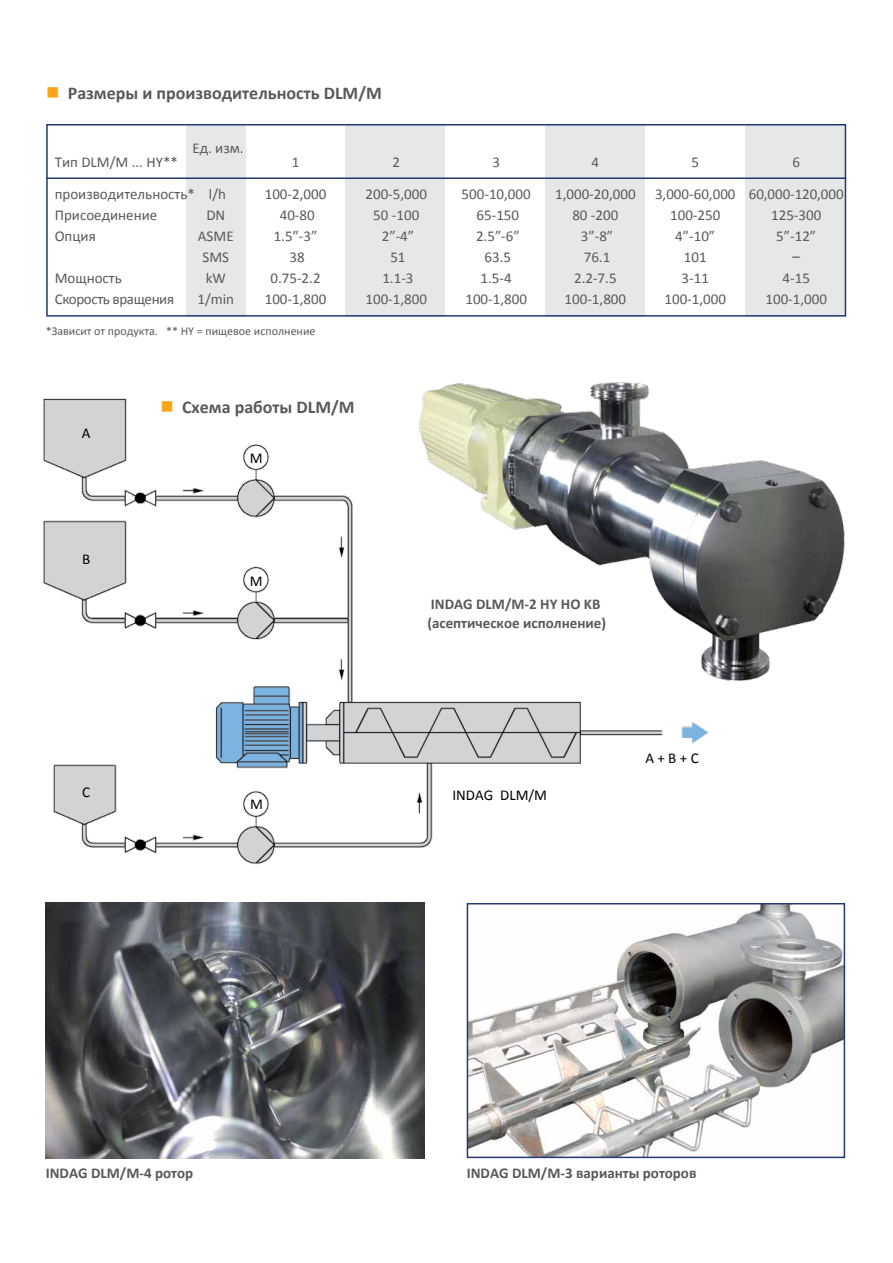
<style>
.page{position:relative;width:893px;height:1263px;background:#fff}
.page>*{position:absolute;margin:0;border:0;box-sizing:border-box;transform-origin:0 0}
.t1{font:700 18px "Calibri";color:#58595b}
.t2{font:15px/21px "Calibri";color:#58595b;text-align:center}
.t3{font:700 15px/19.5px "Calibri";color:#58595b}
.t4{font:15px/21px "Calibri";letter-spacing:-.025em;color:#58595b}
.t5{font:15px "Calibri";color:#000}
.t6{font:12px "Calibri";color:#58595b}
.s1{color:#faa61a}
.s2{font-style:inherit}
</style>
<div class="page">
<div style="left:745px;top:124px;width:100px;height:193px;background:#e6e7e8"></div>
<div style="left:545px;top:124px;width:100px;height:193px;background:#e6e7e8"></div>
<div style="left:345px;top:124px;width:100px;height:193px;background:#e6e7e8"></div>
<div style="left:186px;top:124px;width:60px;height:193px;background:#e6e7e8"></div>
<div style="left:46px;top:124px;width:800px;height:193px;border:2px solid #223971"></div>
<hr style="left:46px;top:177px;width:800px;height:2px;background:#223971">
<img style="left:46px;top:903px;width:378px;height:255px">
<img style="left:470px;top:906px;width:372px;height:249px">
<div style="left:467px;top:903px;width:378px;height:255px;border:2px solid #223971"></div>
<img style="left:43px;top:398px;width:666px;height:466px">
<img style="left:420px;top:382px;width:425px;height:301px">
<p class="t1" style="left:46px;top:81px;width:337px"><span class="s1">■</span> Размеры и производительность DLM/M</p>
<p class="t2" style="left:55px;top:152px;width:125px">Тип DLM/M ... HY**</p>
<p class="t2" style="left:192px;top:138px;width:53px">Ед. изм.</p>
<p class="t2" style="left:292px;top:152px;width:9px">1</p>
<p class="t2" style="left:392px;top:152px;width:9px">2</p>
<p class="t2" style="left:197px;top:183px;width:38px">l/h<br>DN<br>ASME<br>SMS kW<br>1/min</p>
<p class="t2" style="left:55px;top:183px;width:142px;text-align:left">производительность*<br>Присоединение<br>Опция</p>
<p class="t4" style="left:55px;top:267px;width:121px">Мощность<br>Скорость вращения</p>
<p class="t2" style="left:265px;top:183px;width:63px">100-2,000<br>40-80<br>1.5”-3”<br>38<br>0.75-2.2<br>100-1,800</p>
<p class="t6" style="left:46px;top:324px;width:271px">*Зависит от продукта. ** HY = пищевое исполнение</p>
<p class="t2" style="left:365px;top:183px;width:63px">200-5,000<br>50 -100<br>2”-4”<br>51<br>1.1-3<br>100-1,800</p>
<p class="t5" style="left:82px;top:423px;width:10px">A</p>
<p class="t1" style="left:161px;top:395px;width:196px"><span class="s1">■</span> Схема работы DLM/M</p>
<p class="t5" style="left:250px;top:449px;width:14px">M</p>
<p class="t2" style="left:492px;top:152px;width:9px">3</p>
<p class="t2" style="left:462px;top:183px;width:71px">500-10,000<br>65-150<br>2.5”-6”<br>63.5<br>1.5-4<br>100-1,800</p>
<p class="t2" style="left:591px;top:152px;width:9px">4</p>
<p class="t2" style="left:555px;top:183px;width:82px">1,000-20,000<br>80 -200<br>3”-8”<br>76.1<br>2.2-7.5<br>100-1,800</p>
<p class="t2" style="left:691px;top:152px;width:9px">5</p>
<p class="t2" style="left:655px;top:183px;width:82px">3,000-60,000<br>100-250<br>4”-10”<br>101<br>3-11<br>100-1,000</p>
<p class="t2" style="left:792px;top:152px;width:9px">6</p>
<p class="t2" style="left:749px;top:183px;width:96px">60,000-120,000<br>125-300<br>5”-12”<br>–<br>4-15<br>100-1,000</p>
<p class="t5" style="left:82px;top:549px;width:10px">B</p>
<p class="t5" style="left:250px;top:571px;width:14px">M</p>
<p class="t3" style="left:427px;top:594px;width:180px"><span class="s2">INDAG</span> DLM/M-2 HY HO KB (асептическое исполнение)</p>
<p class="t5" style="left:82px;top:782px;width:9px">C</p>
<p class="t5" style="left:250px;top:795px;width:14px">M</p>
<p class="t5" style="left:452px;top:785px;width:96px">INDAG DLM/M</p>
<p class="t5" style="left:645px;top:749px;width:55px">A + B + C</p>
<p class="t3" style="left:46px;top:1163px;width:149px">INDAG DLM/M-4 ротор</p>
<p class="t3" style="left:467px;top:1163px;width:231px">INDAG DLM/M-3 варианты роторов</p>
</div>
